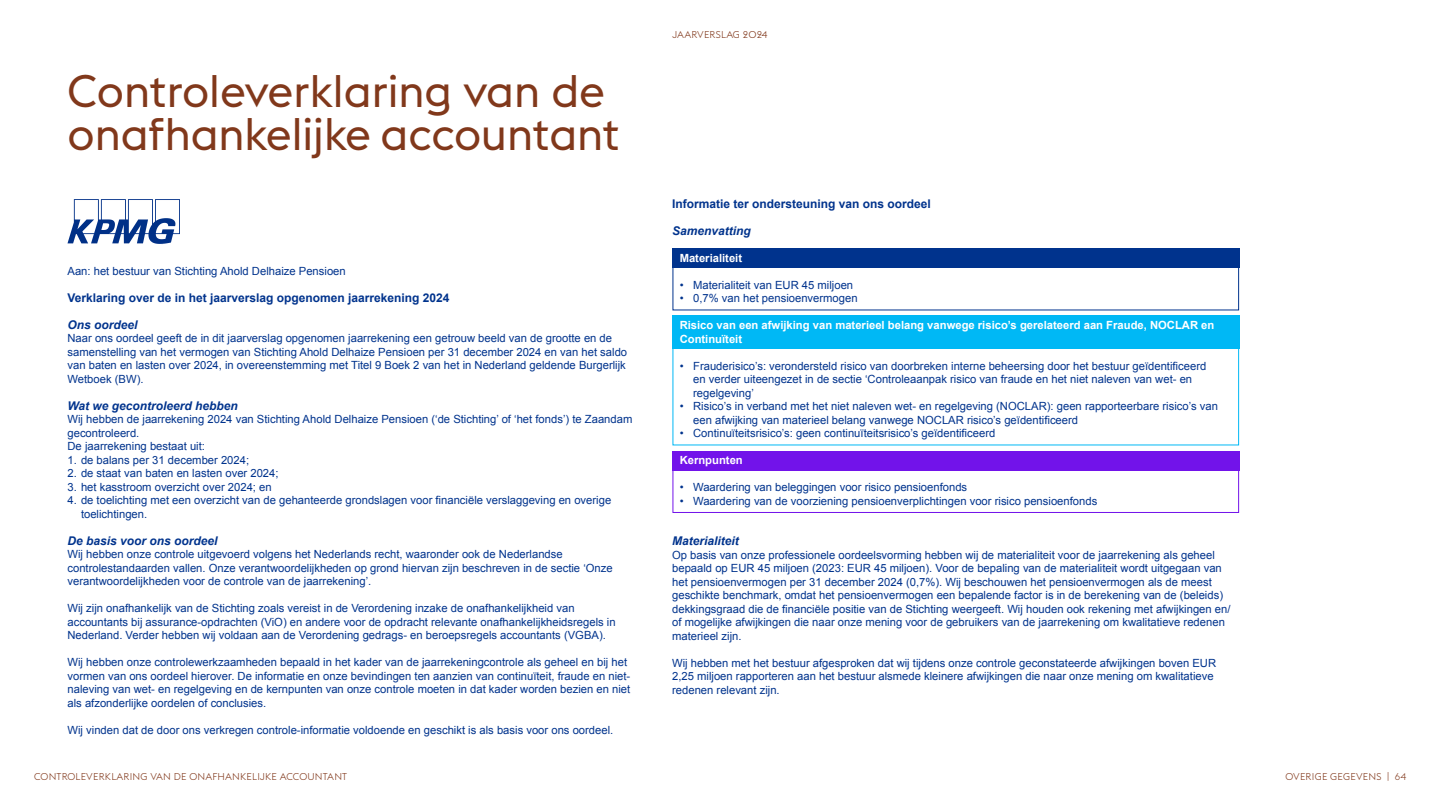
<style>
.page{position:relative;width:1440px;height:810px;background:#fff}
.page>*{position:absolute;margin:0;border:0;box-sizing:border-box;transform-origin:0 0}
.t1{font:45px/43.9px "Euclid Flex";color:#81381b}
.t2{font:700 12px "Arial";color:#00338d}
.t3{font:italic 700 12px "Arial";color:#00338d}
.t4{font:11.25px/13.5px "Arial";color:#00338d}
.t5{font:700 11.25px/13.5px "Arial";color:#fff}
.t6{font:300 9.75px "Euclid Flex";letter-spacing:.02em;color:#81381b}
</style>
<div class="page">
<div style="left:672px;top:248px;width:567px;height:20px;background:#00338d"></div>
<div style="left:673px;top:267px;width:566px;height:43px;border:1px solid #00338d"></div>
<div style="left:672px;top:316px;width:567px;height:33px;background:#00b8f5"></div>
<div style="left:673px;top:348px;width:566px;height:97px;border:1px solid #00b8f5"></div>
<div style="left:672px;top:451px;width:567px;height:19px;background:#7213ea"></div>
<div style="left:673px;top:469px;width:566px;height:44px;border:1px solid #7213ea"></div>
<svg style="left:68px;top:199px;width:112px;height:45px"></svg>
<h1 class="t1" style="left:68px;top:69px;width:554px">Controleverklaring van de onafhankelijke accountant</h1>
<p class="t4" style="left:68px;top:264px;width:280px">Aan: het bestuur van Stichting Ahold Delhaize Pensioen</p>
<p class="t2" style="left:68px;top:290px;width:384px">Verklaring over de in het jaarverslag opgenomen jaarrekening 2024</p>
<p class="t3" style="left:68px;top:317px;width:72px">Ons oordeel</p>
<p class="t4" style="left:68px;top:332px;width:561px">Naar ons oordeel geeft de in dit jaarverslag opgenomen jaarrekening een getrouw beeld van de grootte en de samenstelling van het vermogen van Stichting Ahold Delhaize Pensioen per 31 december 2024 en van het saldo van baten en lasten over 2024, in overeenstemming met Titel 9 Boek 2 van het in Nederland geldende Burgerlijk Wetboek (BW).</p>
<p class="t3" style="left:68px;top:398px;width:172px">Wat we gecontroleerd hebben</p>
<p class="t4" style="left:68px;top:413px;width:566px">Wij hebben de jaarrekening 2024 van Stichting Ahold Delhaize Pensioen (‘de Stichting’ of ‘het fonds’) te Zaandam gecontroleerd.<br>De jaarrekening bestaat uit:</p>
<p class="t4" style="left:68px;top:453px;width:183px">1. de balans per 31 december 2024;</p>
<p class="t4" style="left:68px;top:467px;width:213px">2. de staat van baten en lasten over 2024;</p>
<p class="t4" style="left:68px;top:480px;width:206px">3. het kasstroom overzicht over 2024; en</p>
<p class="t4" style="left:81px;top:494px;width:532px;text-indent:-14px">4. de toelichting met een overzicht van de gehanteerde grondslagen voor financiële verslaggeving en overige toelichtingen.</p>
<p class="t3" style="left:68px;top:533px;width:152px">De basis voor ons oordeel</p>
<p class="t4" style="left:68px;top:548px;width:547px">Wij hebben onze controle uitgevoerd volgens het Nederlands recht, waaronder ook de Nederlandse controlestandaarden vallen. Onze verantwoordelijkheden op grond hiervan zijn beschreven in de sectie ‘Onze verantwoordelijkheden voor de controle van de jaarrekening’.</p>
<p class="t4" style="left:68px;top:602px;width:550px">Wij zijn onafhankelijk van de Stichting zoals vereist in de Verordening inzake de onafhankelijkheid van accountants bij assurance-opdrachten (ViO) en andere voor de opdracht relevante onafhankelijkheidsregels in<br>Nederland. Verder hebben wij voldaan aan de Verordening gedrags- en beroepsregels accountants (VGBA).</p>
<p class="t4" style="left:68px;top:656px;width:564px">Wij hebben onze controlewerkzaamheden bepaald in het kader van de jaarrekeningcontrole als geheel en bij het vormen van ons oordeel hierover. De informatie en onze bevindingen ten aanzien van continuïteit, fraude en niet&shy;naleving van wet- en regelgeving en de kernpunten van onze controle moeten in dat kader worden bezien en niet als afzonderlijke oordelen of conclusies.</p>
<p class="t4" style="left:68px;top:723px;width:547px">Wij vinden dat de door ons verkregen controle-informatie voldoende en geschikt is als basis voor ons oordeel.</p>
<p class="t6" style="left:673px;top:29px;width:96px">JAARVERSLAG 2024</p>
<p class="t2" style="left:672px;top:196px;width:260px">Informatie ter ondersteuning van ons oordeel</p>
<p class="t3" style="left:672px;top:223px;width:80px">Samenvatting</p>
<p class="t5" style="left:680px;top:252px;width:64px">Materialiteit</p>
<p class="t4" style="left:680px;top:278px;width:175px">• Materialiteit van EUR 45 miljoen</p>
<p class="t4" style="left:680px;top:292px;width:179px">• 0,7% van het pensioenvermogen</p>
<p class="t5" style="left:680px;top:319px;width:536px">Risico van een afwijking van materieel belang vanwege risico’s gerelateerd aan Fraude, NOCLAR en<br>Continuïteit</p>
<p class="t4" style="left:693px;top:359px;width:515px;text-indent:-14px">• Frauderisico’s: verondersteld risico van doorbreken interne beheersing door het bestuur geïdentificeerd en verder uiteengezet in de sectie ‘Controleaanpak risico van fraude en het niet naleven van wet- en regelgeving’</p>
<p class="t4" style="left:693px;top:400px;width:526px;text-indent:-14px">• Risico’s in verband met het niet naleven wet- en regelgeving (NOCLAR): geen rapporteerbare risico’s van een afwijking van materieel belang vanwege NOCLAR risico’s geïdentificeerd</p>
<p class="t4" style="left:680px;top:427px;width:317px">• Continuïteitsrisico’s: geen continuïteitsrisico’s geïdentificeerd</p>
<p class="t5" style="left:680px;top:454px;width:65px">Kernpunten</p>
<p class="t4" style="left:680px;top:481px;width:289px">• Waardering van beleggingen voor risico pensioenfonds</p>
<p class="t4" style="left:680px;top:494px;width:419px">• Waardering van de voorziening pensioenverplichtingen voor risico pensioenfonds</p>
<p class="t3" style="left:672px;top:533px;width:68px">Materialiteit</p>
<p class="t4" style="left:672px;top:548px;width:560px">Op basis van onze professionele oordeelsvorming hebben wij de materialiteit voor de jaarrekening als geheel bepaald op EUR 45 miljoen (2023: EUR 45 miljoen). Voor de bepaling van de materialiteit wordt uitgegaan van het pensioenvermogen per 31 december 2024 (0,7%). Wij beschouwen het pensioenvermogen als de meest geschikte benchmark, omdat het pensioenvermogen een bepalende factor is in de berekening van de (beleids) dekkingsgraad die de financiële positie van de Stichting weergeeft. Wij houden ook rekening met afwijkingen en/ of mogelijke afwijkingen die naar onze mening voor de gebruikers van de jaarrekening om kwalitatieve redenen materieel zijn.</p>
<p class="t4" style="left:672px;top:656px;width:546px">Wij hebben met het bestuur afgesproken dat wij tijdens onze controle geconstateerde afwijkingen boven EUR<br>2,25 miljoen rapporteren aan het bestuur alsmede kleinere afwijkingen die naar onze mening om kwalitatieve redenen relevant zijn.</p>
<p class="t6" style="left:34px;top:771px;width:313px">CONTROLEVERKLARING VAN DE ONAFHANKELIJKE ACCOU NTANT</p>
<p class="t6" style="left:1286px;top:771px;width:122px">OVERIGE GEGEVENS | 64</p>
</div>
